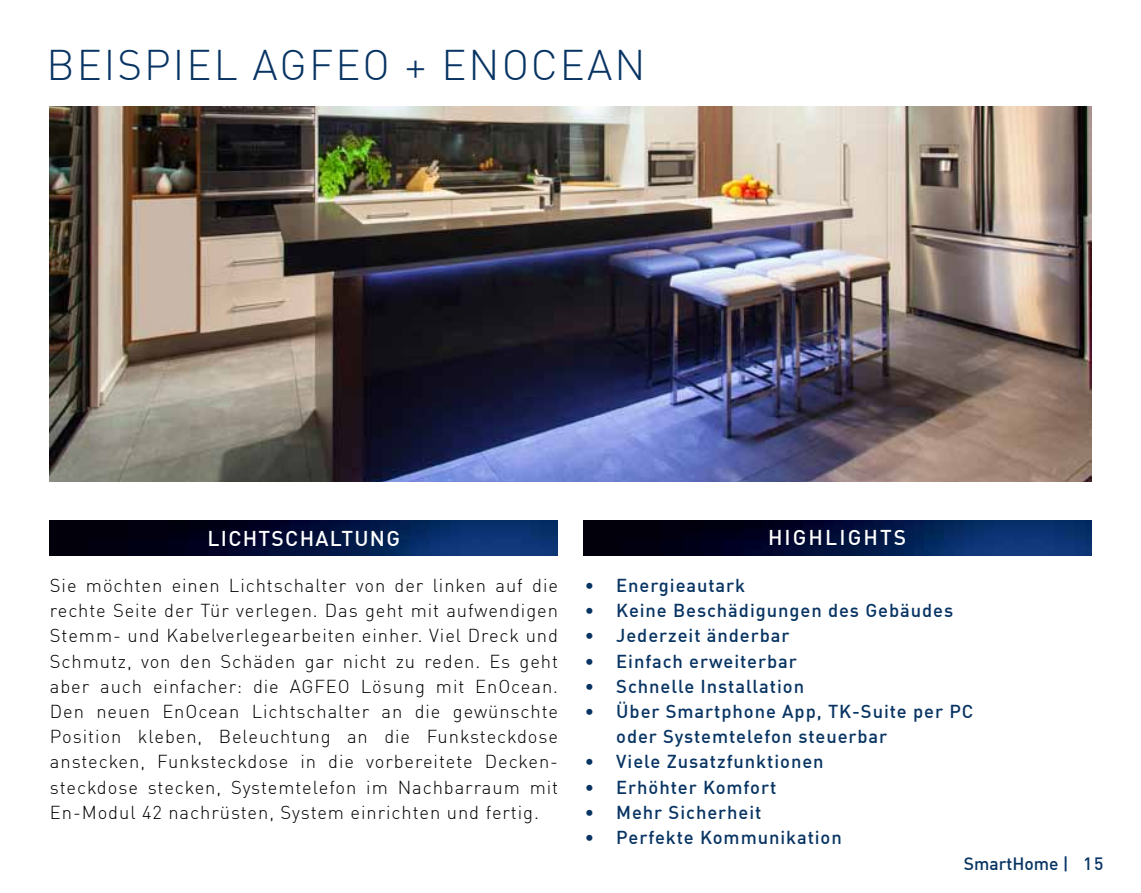
<style>
.page{position:relative;width:1141px;height:893px;background:#fff}
.page>*{position:absolute;margin:0;border:0;box-sizing:border-box;transform-origin:0 0}
.t1{font:300 42px "DIN Offc";letter-spacing:.05em;color:#083463}
.t2{font:500 21px "DIN Offc";letter-spacing:.1em;color:#fff}
.t3{font:300 18.38px/25.2px "DIN Offc";letter-spacing:.05em;color:#000;text-align:justify}
.t4{font:500 18.38px/25.2px "DIN Offc";letter-spacing:.05em;color:#083463}
.t5{font:500 17.5px "DIN Offc";color:#083463}
</style>
<div class="page">
<img style="left:50px;top:106px;width:1041px;height:376px">
<img style="left:50px;top:521px;width:508px;height:34px">
<img style="left:583px;top:521px;width:508px;height:34px">
<h1 class="t1" style="left:46px;top:39px;width:423px">Beispiel AGFEO + EnO</h1>
<h1 class="t1" style="left:531px;top:39px;width:107px">cean</h1>
<p class="t2" style="left:208px;top:525px;width:49px">Lichts</p>
<p class="t2" style="left:285px;top:525px;width:113px">chaltung</p>
<p class="t2" style="left:768px;top:524px;width:140px">HIGHLIGHTS</p>
<p class="t4" style="left:585px;top:572px;width:162px">• Energieautark</p>
<p class="t4" style="left:585px;top:597px;width:370px">• Keine Beschädigungen des Gebäudes</p>
<p class="t4" style="left:585px;top:622px;width:206px">• Jederzeit änderbar</p>
<p class="t4" style="left:585px;top:648px;width:214px">• Einfach erweiterbar</p>
<p class="t4" style="left:585px;top:673px;width:221px">• Schnelle I nstallation</p>
<p class="t4" style="left:616px;top:698px;width:345px;text-indent:-31px">• Ü ber Smartphone App, TK-Suite per PC oder Systemtelefon steuerbar</p>
<p class="t4" style="left:585px;top:748px;width:240px">• Viele Zusatzfunktionen</p>
<p class="t4" style="left:585px;top:774px;width:193px">• Erhöhter Komfort</p>
<p class="t4" style="left:585px;top:799px;width:178px">• Mehr Sicherheit</p>
<p class="t4" style="left:585px;top:824px;width:259px">• Perfekte Kommunikation</p>
<p class="t5" style="left:964px;top:853px;width:141px">SmartHome | 15</p>
<p class="t3" style="left:50px;top:573px;width:510px">Sie möchten einen Lichtschalter von der linken auf die rechte Seite der Tür verlegen. Das geht mit aufwendigen Stemm- und Kabelverlegearbeiten einher. Viel Dreck und Schmutz, von den Schäden gar nicht zu reden. Es geht aber auch einfacher: die AGFEO</p>
<p class="t3" style="left:50px;top:673px;width:510px;text-indent:311px">Lösung mit EnOcean.<br>Den neuen EnOcean Lichtschalter an die gewünschte Position kleben, Beleuchtung an die Funksteckdose anstecken, Funksteckdose in die vorbereitete Decken&shy;steckdose stecken, Systemtelefon im Nachbarraum mit En-Modul 42 nachrüsten, System einrichten und fertig.</p>
<p class="t5" style="left:1094px;top:853px;width:11px">3</p>
</div>
